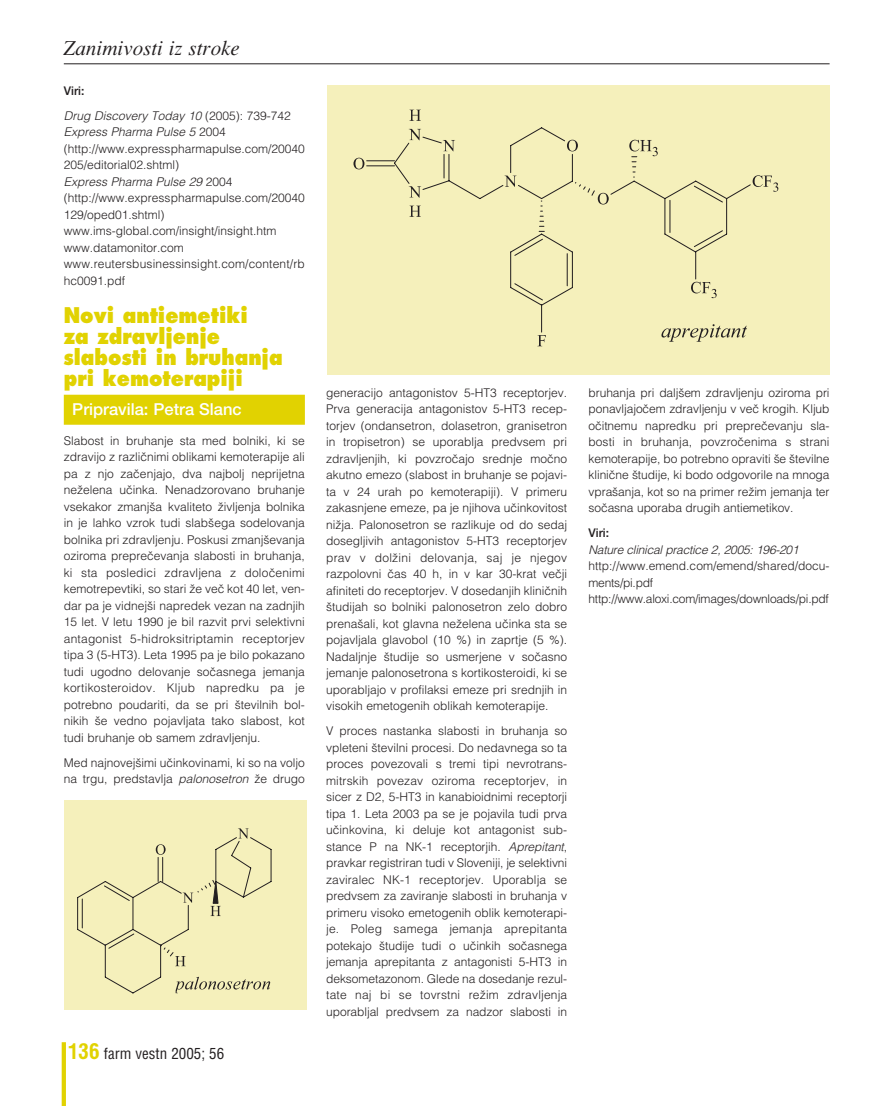
<style>
.page{position:relative;width:893px;height:1106px;background:#fff}
.page>*{position:absolute;margin:0;border:0;box-sizing:border-box;transform-origin:0 0}
.t1{font:21px/21px "Futura Extra Bold Yu";color:#e1d201;scale:.9 1}
.t2{font:21px "Times Italic Yu";color:#231f20}
.t3{font:16.5px "Helvetica Medium Yu";color:#fff}
.t4{font:15px "Helvetica Condensed Cond Yu";color:#231f20}
.t5{font:12px/16.5px "Helvetica Light Yu";color:#231f20;text-align:justify}
.t6{font:12px/16.5px "Helvetica Light Yu";letter-spacing:-.02em;color:#231f20}
.t7{font:12px/16.5px "Helvetica Light Oblique Yu";color:#231f20}
.t8{font:12px "Helvetica Light Oblique Yu";letter-spacing:-.02em;color:#231f20}
.t9{font:12px "Helvetica Medium Yu";color:#231f20}
.s1{font-family:"Helvetica Light Yu"}
.s2{font-family:"Helvetica Light Oblique Yu"}
.s3{font-family:"Helvetica";font-weight:700;font-stretch:condensed;font-size:21px;color:#e1d201}
</style>
<div class="page">
<svg style="left:62px;top:1042px;width:4px;height:63px"></svg>
<hr style="left:64px;top:64px;width:765px;height:1px;background:#231f20">
<div style="left:64px;top:395px;width:241px;height:30px;background:#e1d201"></div>
<div style="left:327px;top:85px;width:502px;height:290px;background:#f5f0bb"></div>
<svg style="left:409px;top:110px;width:12px;height:11px"></svg>
<svg style="left:353px;top:158px;width:11px;height:11px"></svg>
<svg style="left:537px;top:335px;width:9px;height:11px"></svg>
<svg style="left:752px;top:175px;width:26px;height:17px"></svg>
<svg style="left:366px;top:127px;width:385px;height:206px"></svg>
<svg style="left:661px;top:324px;width:86px;height:18px"></svg>
<div style="left:64px;top:800px;width:242px;height:210px;background:#f5f0bb"></div>
<svg style="left:77px;top:828px;width:195px;height:166px"></svg>
<h1 class="t2" style="left:64px;top:40px;width:178px">Zanimivosti iz stroke</h1>
<p class="t9" style="left:64px;top:86px;width:22px">Viri:</p>
<p class="t7" style="left:64px;top:109px;width:229px">Drug Discovery Today 10 <span class="s1">(2005): 739-742<br></span>Express Pharma Pulse 5 <span class="s1">2004</span></p>
<p class="t5" style="left:64px;top:142px;width:242px">(http://www.expresspharmapulse.com/20040<br>205/editorial02.shtml)</p>
<p class="t7" style="left:64px;top:175px;width:170px">Express Pharma Pulse 29 <span class="s1">2004</span></p>
<p class="t5" style="left:64px;top:191px;width:242px;text-align:left">(http://www.expresspharmapulse.com/20040<br>129/oped01.shtml) www.ims-global.com/insight/insight.htm www.datamonitor.com www.reutersbusinessinsight.com/content/rb hc0091.pdf</p>
<h1 class="t1" style="left:64px;top:306px;width:245px">Novi antiemetiki<br>za zdravljenje slabosti in bruhanja pri kemoterapiji</h1>
<h2 class="t3" style="left:72px;top:403px;width:171px">Pripravila: Petra Slanc</h2>
<p class="t5" style="left:64px;top:433px;width:242px">Slabost in bruhanje sta med bolniki, ki se zdravijo z razliœnimi oblikami kemoterapije ali pa z njo zaœenjajo, dva najbolj neprijetna neæelena uœinka. Nenadzorovano bruhanje vsekakor zmanjøa kvaliteto æivljenja bolnika in je lahko vzrok tudi slabøega sodelovanja bolnika pri zdravljenju. Poskusi zmanjøevanja oziroma prepreœevanja slabosti in bruhanja, ki sta posledici zdravljena z doloœenimi kemotrepevtiki, so stari æe veœ kot 40 let, ven&shy;dar pa je vidnejøi napredek vezan na zadnjih 15 let. V letu 1990 je bil razvit prvi selektivni antagonist 5-hidroksitriptamin receptorjev tipa 3 (5-HT3). Leta 1995 pa je bilo pokazano tudi ugodno delovanje soœasnega jemanja kortikosteroidov. Kljub napredku pa je potrebno poudariti, da se pri øtevilnih bol&shy;nikih øe vedno pojavljata tako slabost, kot tudi bruhanje ob samem zdravljenju.</p>
<p class="t5" style="left:64px;top:755px;width:242px">Med najnovejøimi uœinkovinami, ki so na voljo na trgu, predstavlja <span class="s2">palonosetron</span> æe drugo</p>
<p class="t4" style="left:68px;top:1048px;width:158px"><span class="s3">136</span> farm vestn 2005; 56</p>
<p class="t5" style="left:326px;top:385px;width:242px">generacijo antagonistov 5-HT3 receptorjev.<br>Prva generacija antagonistov 5-HT3 recep&shy;torjev (ondansetron, dolasetron, granisetron in tropisetron) se uporablja predvsem pri zdravljenjih, ki povzroœajo srednje moœno akutno emezo (slabost in bruhanje se pojavi&shy;ta v 24 urah po kemoterapiji). V primeru zakasnjene emeze, pa je njihova uœinkovitost niæja. Palonosetron se razlikuje od do sedaj dosegljivih antagonistov 5-HT3 receptorjev prav v dolæini delovanja, saj je njegov razpolovni œas 40 h, in v kar 30-krat veœji afiniteti do receptorjev. V dosedanjih kliniœnih øtudijah so bolniki palonosetron zelo dobro prenaøali, kot glavna neæelena uœinka sta se pojavljala glavobol (10 %) in zaprtje (5 %).<br>Nadaljnje øtudije so usmerjene v soœasno jemanje palonosetrona s kortikosteroidi, ki se uporabljajo v profilaksi emeze pri srednjih in visokih emetogenih oblikah kemoterapije.</p>
<p class="t5" style="left:326px;top:724px;width:242px">V proces nastanka slabosti in bruhanja so vpleteni øtevilni procesi. Do nedavnega so ta proces povezovali s tremi tipi nevrotrans&shy;mitrskih povezav oziroma receptorjev, in sicer z D2, 5-HT3 in kanabioidnimi receptorji tipa 1. Leta 2003 pa se je pojavila tudi prva uœinkovina, ki deluje kot antagonist sub&shy;stance P na NK-1 receptorjih. <span class="s2">Aprepitant</span>, pravkar registriran tudi v Sloveniji, je selektivni zaviralec NK-1 receptorjev. Uporablja se predvsem za zaviranje slabosti in bruhanja v primeru visoko emetogenih oblik kemoterapi&shy;je. Poleg samega jemanja aprepitanta potekajo øtudije tudi o uœinkih soœasnega jemanja aprepitanta z antagonisti 5-HT3 in deksometazonom. Glede na dosedanje rezul&shy;tate naj bi se tovrstni reæim zdravljenja uporabljal predvsem za nadzor slabosti in</p>
<p class="t5" style="left:588px;top:385px;width:242px">bruhanja pri daljøem zdravljenju oziroma pri ponavljajoœem zdravljenju v veœ krogih. Kljub oœitnemu napredku pri prepreœevanju sla&shy;bosti in bruhanja, povzroœenima s strani kemoterapije, bo potrebno opraviti øe øtevilne kliniœne øtudije, ki bodo odgovorile na mnoga vpraøanja, kot so na primer reæim jemanja ter soœasna uporaba drugih antiemetikov.</p>
<p class="t9" style="left:588px;top:528px;width:22px">Viri:</p>
<p class="t8" style="left:588px;top:545px;width:212px">Nature clinical practice 2, 2005: 196-201</p>
<p class="t6" style="left:588px;top:559px;width:242px">http://www.emend.com/emend/shared/docu&shy;ments/pi.pdf http://www.aloxi.com/images/downloads/pi.pdf</p>
</div>
